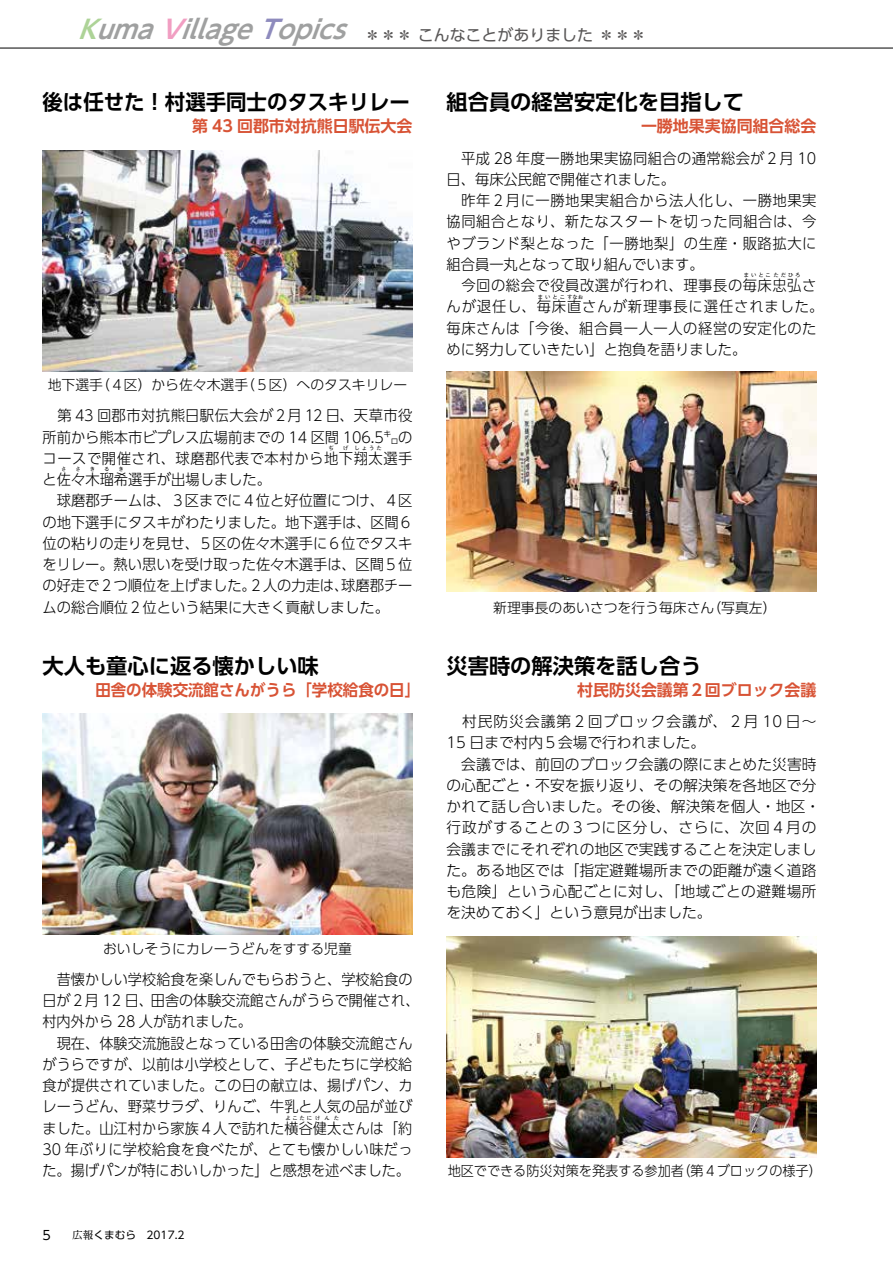
<style>
.page{position:relative;width:893px;height:1263px;background:#fff}
.page>*{position:absolute;margin:0;border:0;box-sizing:border-box;transform-origin:0 0}
.t1{font:italic 700 25.5px "UD Shin Go Pro De";color:#9fa0a0}
.t2{font:700 21.3px "UD Shin Go Pro De";color:#000}
.t3{font:700 21.3px "UD Shin Go Pro De";color:#000;scale:.96 1}
.t4{font:700 15.9px "UD Shin Go Pro De";color:#d85335}
.t5{font:15.9px "UD Shin Go Pro";color:#595757}
.t6{font:300 14.85px/21.3px "UD Shin Go Pro";letter-spacing:.005em;color:#000;scale:.95 1}
.t7{font:300 14.85px/21.3px "UD Shin Go Pro";letter-spacing:.005em;color:#000;text-align:justify;scale:.96 1}
.t8{font:300 14.85px/21.3px "UD Shin Go Pro";letter-spacing:.005em;color:#000}
.t9{font:300 14.85px/21.3px "UD Shin Go Pro";letter-spacing:.04em;color:#000;scale:.96 1}
.t10{font:300 14.85px "UD Shin Go Pro";letter-spacing:.065em;color:#000;scale:.96 1}
.t11{font:300 13.8px "UD Shin Go Pro";color:#000}
.t12{font:300 13.8px "UD Shin Go Pro";color:#000;scale:.95 1}
.t13{font:12.75px "UD Shin Go Pro";color:#000}
.t14{font:10.65px "UD Shin Go Pro";color:#000}
.t15{font:300 5.25px "UD Shin Go Pro";letter-spacing:.37em;color:#000}
.s1{color:#f19ec2}
.s2{color:#8e8bbd}
.s3{color:#add397}
.s4{font-family:"Koz Go Pro"}
.s5{font-family:"UD Reimin Pro"}
</style>
<div class="page">
<hr style="left:0;top:48px;width:893px;height:1px;background:#000">
<img style="left:43px;top:714px;width:369px;height:220px">
<img style="left:446px;top:936px;width:370px;height:221px">
<img style="left:446px;top:371px;width:370px;height:221px">
<img style="left:43px;top:150px;width:369px;height:221px">
<h1 class="t1" style="left:160px;top:9px;width:107px"><span class="s1">V</span>illage</h1>
<h1 class="t1" style="left:259px;top:9px;width:101px"><span class="s2">T</span>opics</h1>
<h1 class="t1" style="left:78px;top:9px;width:89px"><span class="s3">K</span>uma</h1>
<p class="t5" style="left:365px;top:22px;width:283px">＊＊＊こんなことがありました ***</p>
<h2 class="t3" style="left:43px;top:85px;width:384px">後は任せた！村選手同士のタスキリレー</h2>
<p class="t4" style="left:192px;top:113px;width:222px">第 43 回郡市対抗熊日駅伝大会</p>
<p class="t11" style="left:96px;top:374px;width:154px">（４区）から佐々木選手</p>
<p class="t11" style="left:241px;top:374px;width:167px">（５区）へのタスキリレー</p>
<p class="t11" style="left:48px;top:374px;width:57px">地下選手</p>
<p class="t7" style="left:43px;top:404px;width:387px">　第 43 回郡市対抗熊日駅伝大会が２月 12 日、天草市役所前から熊本市ビプレス広場前までの 14 区間 106.5㌔のコースで開催され、球磨郡代表で本村から地下翔太選手</p>
<p class="t15" style="left:329px;top:444px;width:7px">ぢ</p>
<p class="t15" style="left:343px;top:444px;width:7px">げ</p>
<p class="t15" style="left:355px;top:444px;width:29px">しょうた</p>
<p class="t15" style="left:61px;top:465px;width:7px">さ</p>
<p class="t15" style="left:76px;top:465px;width:7px">さ</p>
<p class="t15" style="left:90px;top:465px;width:7px">き</p>
<p class="t15" style="left:104px;top:465px;width:7px">る</p>
<p class="t15" style="left:118px;top:465px;width:7px">き</p>
<p class="t7" style="left:42px;top:490px;width:387px;text-align:right">　球磨郡チームは、３区までに４位と好位置につけ、４区の地下選手にタスキがわたりました。地下選手は、区間６位の粘りの走りを見せ、５区の佐々木選手に６位でタスキをリレー。熱い思いを受け取った佐々木選手は、区間５位球磨郡チー</p>
<p class="t7" style="left:43px;top:468px;width:240px">と佐々木瑠希選手が出場しました。</p>
<p class="t7" style="left:42px;top:575px;width:363px">の好走で２つ順位を上げました２。人の力走は、<br>ムの総合順位２位という結果に大きく貢献しました。</p>
<h2 class="t2" style="left:43px;top:648px;width:278px">大人も童心に返る懐かしい味</h2>
<p class="t4" style="left:95px;top:676px;width:326px">田舎の体験交流館さんがうら「学校給食の日「</p>
<p class="t11" style="left:103px;top:937px;width:250px">おいしそうにカレーうどんをすする児童</p>
<p class="t6" style="left:43px;top:968px;width:398px">　昔懐かしい学校給食を楽しんでもらおうと、学校給食の日が２月 12 日、田舎の体験交流館さんがうらで開催され、村内外から 28 人が訪れました。<br>　現在、体験交流施設となっている田舎の体験交流館さんがうらですが、以前は小学校として、子どもたちに学校給食が提供されていました。この日の献立は、揚げパン、カレーうどん、野菜サラダ、りんご、牛乳と人気の品が並びました。山江村から家族４人で訪れた横谷健太さんは「約</p>
<p class="t15" style="left:285px;top:1114px;width:28px">よこたに</p>
<p class="t15" style="left:315px;top:1114px;width:26px">けんた</p>
<p class="t6" style="left:43px;top:1138px;width:391px">30 年ぶりに学校給食を食べたが、とても懐かしい味だった。揚げパンが特においしかった」と感想を述べました。</p>
<p class="t13" style="left:43px;top:1225px;width:10px">5</p>
<p class="t14" style="left:51px;top:1227px;width:135px"><span class="s4">　　</span><span class="s5">広報</span>くまむら　2017.2</p>
<h2 class="t2" style="left:446px;top:85px;width:299px">組合員の経営安定化を目指して</h2>
<p class="t4" style="left:641px;top:113px;width:177px">一勝地果実協同組合総会</p>
<p class="t9" style="left:446px;top:147px;width:387px">　平成 28 年度一勝地果実協同組合の通常総会が２月 10日、毎床公民館で開催されました。<br>　昨年２月に一勝地果実組合から法人化し、一勝地果実協同組合となり、新たなスタートを切った同組合は、今やブランド梨となった「一勝地梨」の生産・販路拡大に組合員一丸となって取り組んでいます。<br>　今回の総会で役員改選が行われ、理事長の毎床忠弘さ</p>
<p class="t15" style="left:744px;top:271px;width:29px">まいとこ</p>
<p class="t15" style="left:773px;top:271px;width:29px">ただひろ</p>
<p class="t10" style="left:446px;top:295px;width:394px">んが退任し、毎床直さんが新理事長に選任されました。</p>
<p class="t15" style="left:538px;top:292px;width:47px">まいとこすなお</p>
<p class="t9" style="left:446px;top:317px;width:387px">毎床さんは「今後、組合員一人一人の経営の安定化のために努力していきたい」と抱負を語りました。</p>
<p class="t11" style="left:707px;top:596px;width:71px">（写真左(</p>
<p class="t11" style="left:493px;top:596px;width:223px">新理事長のあいさつを行う毎床さん</p>
<h2 class="t2" style="left:446px;top:648px;width:257px">災害時の解決策を話し合う</h2>
<p class="t4" style="left:577px;top:676px;width:241px">村民防災会議第２回ブロック会議</p>
<p class="t8" style="left:446px;top:710px;width:375px">　村民防災会議第２回ブロック会議が、２月 10 日~<br>15 日まで村内５会場で行われました。<br>　会議では、前回のブロック会議の際にまとめた災害時の心配ごと・不安を振り返り、その解決策を各地区で分かれて話し合いました。その後、解決策を個人・地区・行政がすることの３つに区分し、さらに、次回４月の会議までにそれぞれの地区で実践することを決定しました。ある地区では「指定避難場所までの距離が遠く道路も危険」という心配ごとに対し、「地域ごとの避難場所を決めておく」という意見が出ました。</p>
<p class="t12" style="left:677px;top:1160px;width:154px">（第４ブロックの様子(</p>
<p class="t12" style="left:448px;top:1160px;width:250px">地区でできる防災対策を発表する参加者</p>
</div>
